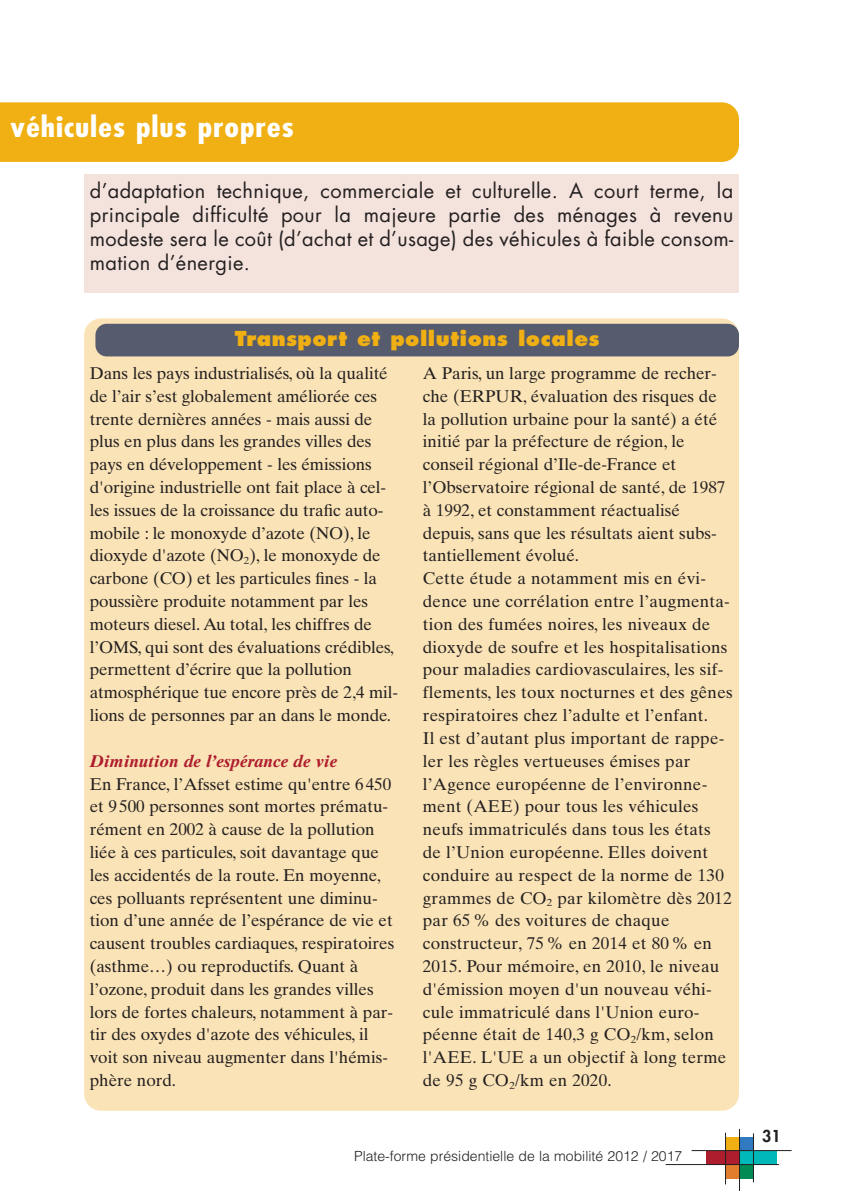
<style>
.page{position:relative;width:842px;height:1191px;background:#fff}
.page>*{position:absolute;margin:0;border:0;box-sizing:border-box;transform-origin:0 0}
.t1{font:700 condensed 28px "Futura";letter-spacing:.025em;color:#fff;scale:1.2 1}
.t2{font:20px/24px "Futura";letter-spacing:.02em;color:#231f20;text-align:justify}
.t3{font:800 20px "Futura";letter-spacing:.025em;color:#f0af13}
.t4{font:17px/22.8px "Times Ten";color:#231f20}
.t5{font:italic 700 17px "Times Ten";color:#ae1d2e}
.t6{font:800 16px "Futura";color:#231f20}
.t7{font:300 14px "Helvetica";color:#231f20}
</style>
<div class="page">
<div style="left:739px;top:1136px;width:14px;height:14px;background:#317abf"></div>
<div style="left:725px;top:1136px;width:14px;height:14px;background:#f0af13"></div>
<div style="left:739px;top:1150px;width:38px;height:14px;background:#00b8b7"></div>
<div style="left:706px;top:1150px;width:33px;height:14px;background:#ae1d2e"></div>
<div style="left:725px;top:1164px;width:14px;height:14px;background:#e17d2d"></div>
<div style="left:739px;top:1164px;width:14px;height:14px;background:#008b55"></div>
<hr style="left:692px;top:1150px;width:100px;height:1px;background:#231f20">
<hr style="left:666px;top:1164px;width:113px;height:1px;background:#231f20">
<hr style="left:739px;top:1128px;width:1px;height:63px;background:#231f20">
<hr style="left:753px;top:1133px;width:1px;height:49px;background:#231f20">
<hr style="left:725px;top:1132px;width:1px;height:52px;background:#231f20">
<div style="left:0;top:102px;width:739px;height:60px;background:#f0af13"></div>
<div style="left:84px;top:318px;width:655px;height:792px;background:#fae3b6;border-radius:17px"></div>
<div style="left:95px;top:324px;width:644px;height:32px;background:#565b6d;border-radius:11px"></div>
<div style="left:84px;top:174px;width:655px;height:118px;background:#f4e2dc"></div>
<h1 class="t1" style="left:10px;top:115px;width:238px">véhicules plus propres</h1>
<p class="t2" style="left:90px;top:181px;width:645px">d’adaptation technique, commerciale et culturelle. A court terme, la principale difficulté pour la majeure partie des ménages à revenu modeste sera le coût (d’achat et d’usage) des véhicules à faible consom&shy;mation d’énergie.</p>
<p class="t3" style="left:235px;top:330px;width:366px">Transport et pollutions locales</p>
<p class="t4" style="left:90px;top:363px;width:310px">Dans les pays industrialisés, où la qualité de l’air s’est globalement améliorée ces trente dernières années - mais aussi de plus en plus dans les grandes villes des pays en développement - les émissions d'origine industrielle ont fait place à cel&shy;les issues de la croissance du trafic auto&shy;mobile : le monoxyde d’azote (NO), le dioxyde d'azote (NO<sub>2</sub>), le monoxyde de carbone (CO) et les particules fines - la poussière produite notamment par les moteurs diesel. Au total, les chiffres de l’OMS, qui sont des évaluations crédibles, permettent d’écrire que la pollution atmosphérique tue encore près de 2,4 mil&shy;lions de personnes par an dans le monde.</p>
<p class="t5" style="left:90px;top:754px;width:249px">Diminution de l’espérance de vie</p>
<p class="t4" style="left:90px;top:774px;width:306px">En France, l’Afsset estime qu'entre 6 450 et 9 500 personnes sont mortes prématu&shy;rément en 2002 à cause de la pollution liée à ces particules, soit davantage que les accidentés de la route. En moyenne, ces polluants représentent une diminu&shy;tion d’une année de l’espérance de vie et causent troubles cardiaques, respiratoires (asthme…) ou reproductifs. Quant à l’ozone, produit dans les grandes villes lors de fortes chaleurs, notamment à par&shy;tir des oxydes d'azote des véhicules, il voit son niveau augmenter dans l'hémis&shy;phère nord.</p>
<p class="t4" style="left:423px;top:363px;width:311px">A Paris, un large programme de recher&shy;che (ERPUR, évaluation des risques de la pollution urbaine pour la santé) a été initié par la préfecture de région, le conseil régional d’Ile-de-France et l’Observatoire régional de santé, de 1987 à 1992, et constamment réactualisé depuis, sans que les résultats aient subs&shy;tantiellement évolué.<br>Cette étude a notamment mis en évi&shy;dence une corrélation entre l’augmenta&shy;tion des fumées noires, les niveaux de dioxyde de soufre et les hospitalisations pour maladies cardiovasculaires, les sif&shy;flements, les toux nocturnes et des gênes respiratoires chez l’adulte et l’enfant.<br>Il est d’autant plus important de rappe&shy;ler les règles vertueuses émises par l’Agence européenne de l’environne&shy;ment (AEE) pour tous les véhicules neufs immatriculés dans tous les états de l’Union européenne. Elles doivent conduire au respect de la norme de 130 grammes de CO<sub>2</sub> par kilomètre dès 2012 par 65 % des voitures de chaque constructeur, 75 % en 2014 et 80 % en 2015. Pour mémoire, en 2010, le niveau d'émission moyen d'un nouveau véhi&shy;cule immatriculé dans l'Union euro&shy;péenne était de 140,3 g CO<sub>2</sub>/km, selon l'AEE. L'UE a un objectif à long terme de 95 g CO<sub>2</sub>/km en 2020.</p>
<p class="t7" style="left:354px;top:1150px;width:330px">Plate-forme présidentielle de la mobilité 2012 / 2017</p>
<p class="t6" style="left:762px;top:1128px;width:20px">31</p>
</div>
